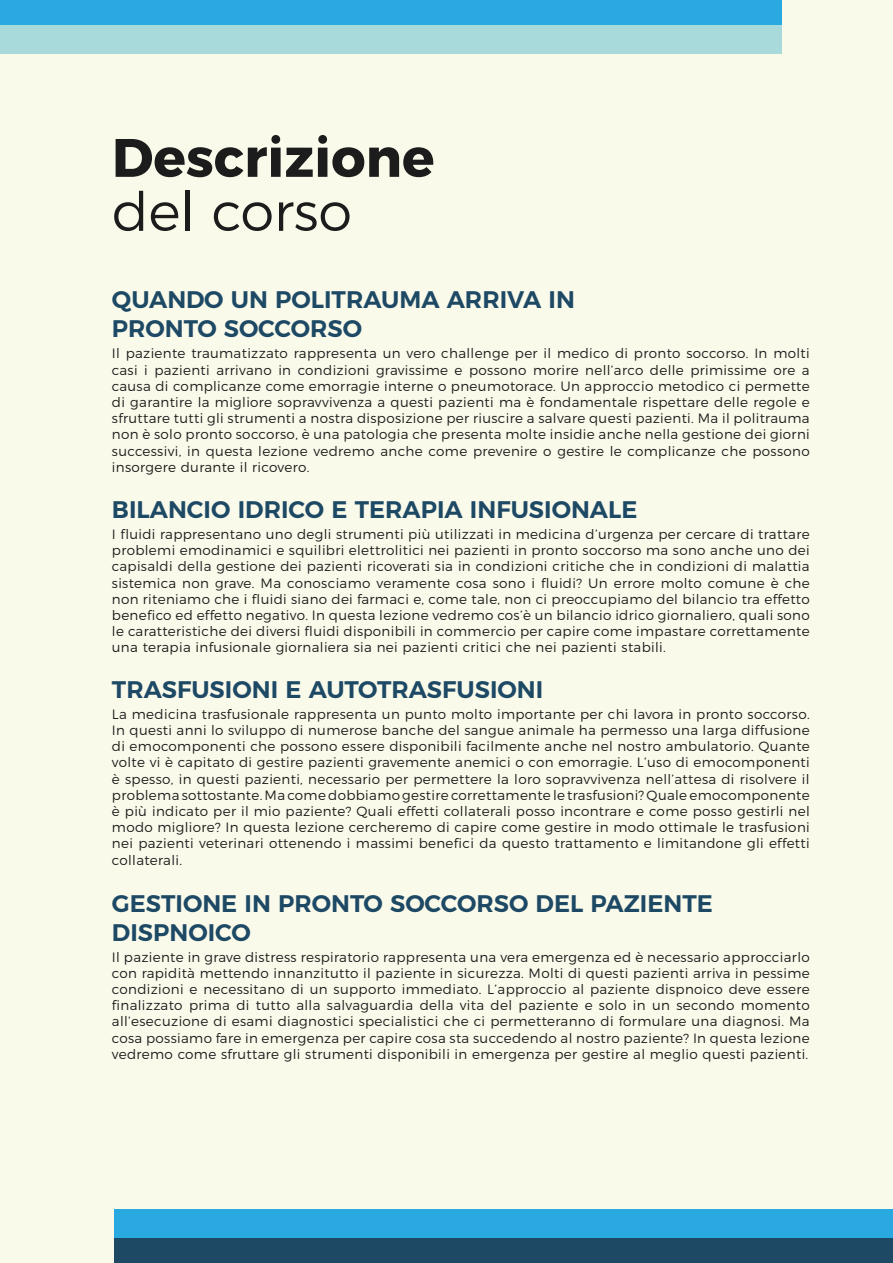
<style>
.page{position:relative;width:893px;height:1263px;background:#fafaeb}
.page>*{position:absolute;margin:0;border:0;box-sizing:border-box;transform-origin:0 0}
.t1{font:700 54px "Montserrat";color:#1c1c1c}
.t2{font:300 54px "Montserrat";color:#1c1c1c}
.t3{font:600 24px/28.8px "Montserrat";color:#1d4965}
.t4{font:300 13.5px/16.2px "Montserrat";letter-spacing:.025em;color:#1c1c1c;text-align:justify}
</style>
<div class="page">
<div style="left:0;top:0;width:781px;height:26px;background:#2aa9e0"></div>
<div style="left:114px;top:1237px;width:779px;height:26px;background:#1d4965"></div>
<div style="left:0;top:26px;width:781px;height:28px;background:#a8d9db"></div>
<div style="left:114px;top:1209px;width:779px;height:28px;background:#2aa9e0"></div>
<p class="t1" style="left:112px;top:113px;width:324px">Descrizione</p>
<p class="t2" style="left:112px;top:169px;width:241px">del corso</p>
<p class="t3" style="left:112px;top:283px;width:465px">QUANDO UN POLITRAUMA ARRIVA IN</p>
<p class="t3" style="left:112px;top:312px;width:252px">PRONTO SOCCORSO</p>
<p class="t4" style="left:112px;top:344px;width:699px">Il paziente traumatizzato rappresenta un vero challenge per il medico di pronto soccorso. In molti casi i pazienti arrivano in condizioni gravissime e possono morire nell’arco delle primissime ore a causa di complicanze come emorragie interne o pneumotorace. Un approccio metodico ci permette di garantire la migliore sopravvivenza a questi pazienti ma è fondamentale rispettare delle regole e sfruttare tutti gli strumenti a nostra disposizione per riuscire a salvare questi pazienti. Ma il politrauma non è solo pronto soccorso, è una patologia che presenta molte insidie anche nella gestione dei giorni</p>
<p class="t4" style="left:112px;top:441px;width:699px">successivi, in questa lezione vedremo anche come prevenire o gestire le complicanze che possono insorgere durante il ricovero.</p>
<p class="t3" style="left:112px;top:493px;width:527px">BILANCIO IDRICO E TERAPIA INFUSIONALE</p>
<p class="t4" style="left:112px;top:525px;width:699px">I fluidi rappresentano uno degli strumenti più utilizzati in medicina d’urgenza per cercare di trattare problemi emodinamici e squilibri elettrolitici nei pazienti in pronto soccorso ma sono anche uno dei capisaldi della gestione dei pazienti ricoverati sia in condizioni critiche che in condizioni di malattia sistemica non grave. Ma conosciamo veramente cosa sono i fluidi? Un errore molto comune è che non riteniamo che i fluidi siano dei farmaci e, come tale, non ci preoccupiamo del bilancio tra effetto benefico ed effetto negativo. In questa lezione vedremo cos’è un bilancio idrico giornaliero, quali sono le caratteristiche dei diversi fluidi disponibili in commercio per capire come impastare correttamente una terapia infusionale giornaliera sia nei pazienti critici che nei pazienti stabili.</p>
<p class="t3" style="left:112px;top:673px;width:433px">TRASFUSIONI E AUTOTRASFUSIONI</p>
<p class="t4" style="left:112px;top:705px;width:699px">La medicina trasfusionale rappresenta un punto molto importante per chi lavora in pronto soccorso.<br>In questi anni lo sviluppo di numerose banche del sangue animale ha permesso una larga diffusione di emocomponenti che possono essere disponibili facilmente anche nel nostro ambulatorio. Quante volte vi è capitato di gestire pazienti gravemente anemici o con emorragie. L’uso di emocomponenti è spesso, in questi pazienti, necessario per permettere la loro sopravvivenza nell’attesa di risolvere il problema sottostante. Ma come dobbiamo gestire correttamente le trasfusioni? Quale emocomponente è più indicato per il mio paziente? Quali effetti collaterali posso incontrare e come posso gestirli nel modo migliore? In questa lezione cercheremo di capire come gestire in modo ottimale le trasfusioni nei pazienti veterinari ottenendo i massimi benefici da questo trattamento e limitandone gli effetti collaterali.</p>
<p class="t3" style="left:112px;top:887px;width:602px">GESTIONE IN PRONTO SOCCORSO DEL PAZIENTE<br>DISPNOICO</p>
<p class="t4" style="left:112px;top:947px;width:699px">Il paziente in grave distress respiratorio rappresenta una vera emergenza ed è necessario approcciarlo con rapidità mettendo innanzitutto il paziente in sicurezza. Molti di questi pazienti arriva in pessime condizioni e necessitano di un supporto immediato. L’approccio al paziente dispnoico deve essere finalizzato prima di tutto alla salvaguardia della vita del paziente e solo in un secondo momento all’esecuzione di esami diagnostici specialistici che ci permetteranno di formulare una diagnosi. Ma cosa possiamo fare in emergenza per capire cosa sta succedendo al nostro paziente? In questa lezione vedremo come sfruttare gli strumenti disponibili in emergenza per gestire al meglio questi pazienti.</p>
</div>
